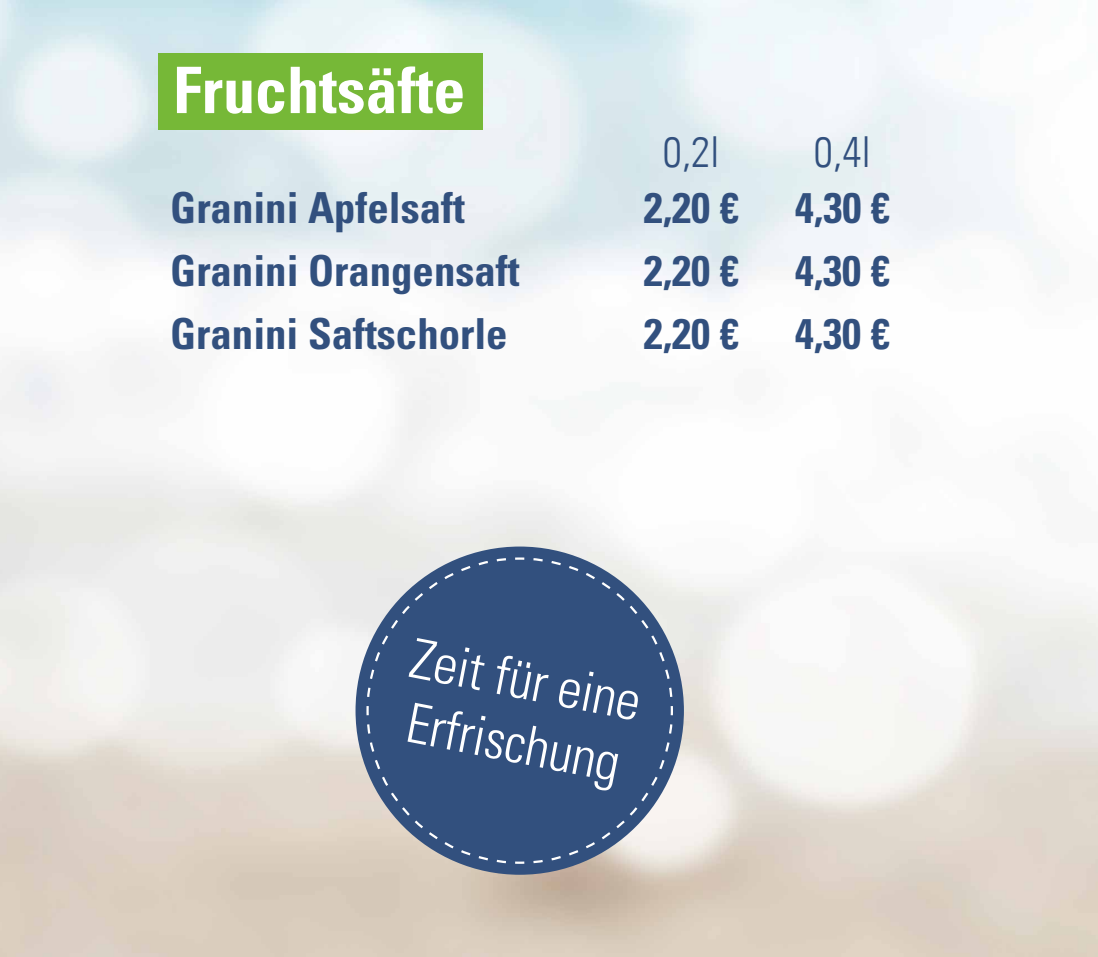
<style>
.page{position:relative;width:1098px;height:957px;background:#fff}
.page>*{position:absolute;margin:0;border:0;box-sizing:border-box;transform-origin:0 0}
.t1{font:700 condensed 64.12px "Univers LT Std";color:#fff}
.t2{font:300 condensed 54.75px/64px "Univers LT";color:#fff}
.t3{font:700 condensed 42.75px "Univers LT Std";color:#32507e}
.t4{font:300 condensed 42.75px "Univers LT";color:#32507e}
</style>
<div class="page">
<img style="left:0;top:0;width:1097px;height:957px">
<div style="left:355px;top:546px;width:328px;height:328px;background:#32507e;border-radius:50%"></div>
<svg style="left:365px;top:556px;width:309px;height:309px"></svg>
<div style="left:158px;top:53px;width:325px;height:77px;background:#76b837"></div>
<h1 class="t1" style="left:173px;top:51px;width:294px">Fruchtsäfte</h1>
<p class="t4" style="left:662px;top:127px;width:58px">0,2l</p>
<p class="t4" style="left:813px;top:127px;width:58px">0,4l</p>
<p class="t3" style="left:170px;top:181px;width:296px">Granini Apfelsaft</p>
<p class="t3" style="left:643px;top:181px;width:96px">2,20 €</p>
<p class="t3" style="left:794px;top:181px;width:96px">4,30 €</p>
<p class="t3" style="left:170px;top:244px;width:351px">Granini Orangensaft</p>
<p class="t3" style="left:643px;top:244px;width:96px">2,20 €</p>
<p class="t3" style="left:794px;top:244px;width:96px">4,30 €</p>
<p class="t3" style="left:170px;top:308px;width:339px">Granini Saftschorle</p>
<p class="t3" style="left:643px;top:308px;width:96px">2,20 €</p>
<p class="t3" style="left:794px;top:308px;width:96px">4,30 €</p>
<p class="t2" style="left:417px;top:626px;width:235px;rotate:11deg">Zeit für eine<br>Erfrischung</p>
</div>
